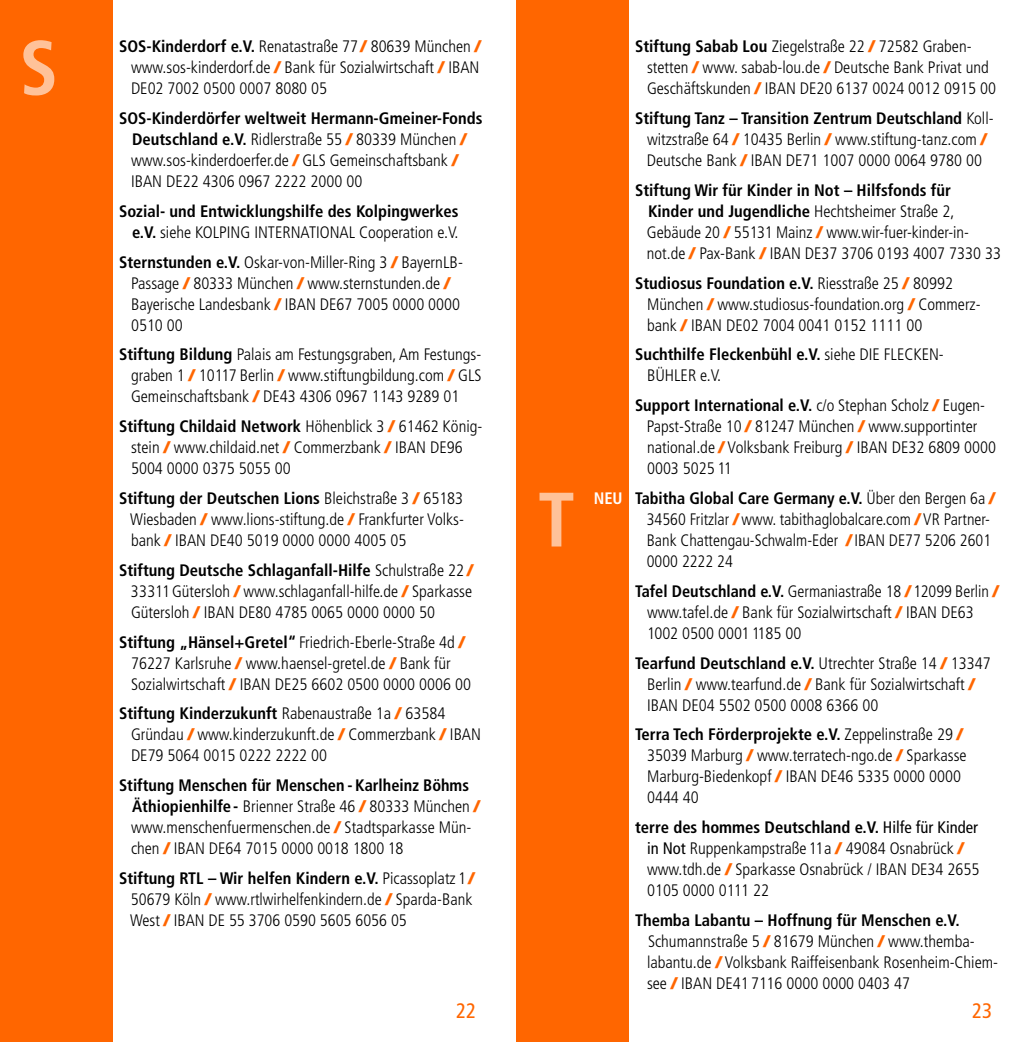
<style>
.page{position:relative;width:1032px;height:1042px;background:#fff}
.page>*{position:absolute;margin:0;border:0;box-sizing:border-box;transform-origin:0 0}
.t1{font:700 condensed 77px "Frutiger";color:#ffc299}
.t2{font:condensed 21px "Frutiger";color:#f60}
.t3{font:300 condensed 16.62px/21px "Frutiger";color:#000}
.t4{font:700 condensed 16.62px/21px "Frutiger";color:#000;text-align:right}
.t5{font:700 condensed 16.62px "Frutiger";color:#fff}
.s1{font-weight:700}
.s2{font-weight:900;font-stretch:normal;color:#f60}
.s3{font-weight:300}
.s4{font-weight:400}
</style>
<div class="page">
<div style="left:0;top:0;width:113px;height:1042px;background:#f60"></div>
<div style="left:516px;top:0;width:113px;height:1042px;background:#f60"></div>
<p class="t3" style="left:131px;top:36px;width:351px;text-align:justify;text-indent:-12px"><span class="s1">SOS-Kinderdorf e.V.</span> Renatastraße 77 <span class="s2">/</span> 80639 München <span class="s2">/ </span>www.sos-kinderdorf.de <span class="s2">/</span> Bank für Sozialwirtschaft <span class="s2">/</span> IBAN DE02 7002 0500 0007 8080 05</p>
<p class="t3" style="left:131px;top:108px;width:353px;text-indent:-12px"><span class="s1">SOS-Kinderdörfer weltweit Hermann-Gmeiner-Fonds Deutschland e.V.</span> Ridlerstraße 55 <span class="s2">/</span> 80339 München <span class="s2">/ </span>www.sos-kinderdoerfer.de <span class="s2">/</span> GLS Gemeinschaftsbank <span class="s2">/ </span>IBAN DE22 4306 0967 2222 2000 00</p>
<p class="t4" style="left:119px;top:201px;width:341px">Sozial- und Entwicklungshilfe des Kolpingwerkes e.V. <span class="s3">siehe KOLPING INTERNATIONAL Cooperation e.V.</span></p>
<p class="t3" style="left:131px;top:251px;width:333px;text-indent:-12px"><span class="s1">Sternstunden e.V.</span> Oskar-von-Miller-Ring 3 <span class="s2">/</span> BayernLB-Passage <span class="s2">/</span> 80333 München <span class="s2">/</span> www.sternstunden.de <span class="s2">/ </span>Bayerische Landesbank <span class="s2">/</span> IBAN DE67 7005 0000 0000<br>0510 00</p>
<p class="t3" style="left:131px;top:344px;width:352px;text-align:justify;text-indent:-12px"><span class="s1">Stiftung Bildung</span> Palais am Festungsgraben, Am Festungs&shy;graben 1 <span class="s2">/</span> 10117 Berlin <span class="s2">/</span> www.stiftungbildung.com <span class="s2">/</span> GLS Gemeinschaftsbank <span class="s2">/</span> DE43 4306 0967 1143 9289 01</p>
<p class="t3" style="left:131px;top:416px;width:353px;text-indent:-12px"><span class="s1">Stiftung Childaid Network</span> Höhenblick 3 <span class="s2">/</span> 61462 König&shy;stein <span class="s2">/</span> www.childaid.net <span class="s2">/</span> Commerzbank <span class="s2">/</span> IBAN DE96<br>5004 0000 0375 5055 00</p>
<p class="t3" style="left:130px;top:488px;width:335px;text-align:justify;text-indent:-11px"><span class="s1">Stiftung der Deutschen Lions</span> Bleichstraße 3 <span class="s2">/</span> 65183<br>Wiesbaden <span class="s2">/</span> www.lions-stiftung.de <span class="s2">/</span> Frankfurter Volks&shy;bank <span class="s2">/</span> IBAN DE40 5019 0000 0000 4005 05</p>
<p class="t3" style="left:131px;top:560px;width:344px;text-align:justify;text-indent:-12px"><span class="s1">Stiftung Deutsche Schlaganfall-Hilfe</span> Schulstraße 22 <span class="s2">/ </span>33311 Gütersloh <span class="s2">/</span> www.schlaganfall-hilfe.de <span class="s2">/</span> Sparkasse Gütersloh <span class="s2">/</span> IBAN DE80 4785 0065 0000 0000 50</p>
<p class="t3" style="left:131px;top:631px;width:341px;text-indent:-12px"><span class="s1">Stiftung „Hänsel+Gretel“</span> Friedrich-Eberle-Straße 4d <span class="s2">/<br></span>76227 Karlsruhe <span class="s2">/</span> www.haensel-gretel.de <span class="s2">/</span> Bank für<br>Sozialwirtschaft <span class="s2">/</span> IBAN DE25 6602 0500 0000 0006 00</p>
<p class="t3" style="left:131px;top:703px;width:351px;text-indent:-12px"><span class="s1">Stiftung Kinderzukunft</span> Rabenaustraße 1a <span class="s2">/</span> 63584<br>Gründau <span class="s2">/</span> www.kinderzukunft.de <span class="s2">/</span> Commerzbank <span class="s2">/</span> IBAN<br>DE79 5064 0015 0222 2222 00</p>
<p class="t3" style="left:131px;top:775px;width:350px;text-indent:-12px"><span class="s1">Stiftung Menschen für Menschen - Karlheinz Böhms Äthiopienhilfe-</span> Brienner Straße 46 <span class="s2">/</span> 80333 München <span class="s2">/ </span>www.menschenfuermenschen.de <span class="s2">/</span> Stadtsparkasse Mün&shy;chen <span class="s2">/</span> IBAN DE64 7015 0000 0018 1800 18</p>
<p class="t3" style="left:130px;top:868px;width:346px;text-indent:-11px"><span class="s1">Stiftung RTL – Wir helfen Kindern e.V.</span> Picassoplatz 1 <span class="s2">/<br></span>50679 Köln <span class="s2">/</span> www.rtlwirhelfenkindern.de <span class="s2">/</span> Sparda-Bank<br>West <span class="s2">/</span> IBAN DE 55 3706 0590 5605 6056 05</p>
<h1 class="t1" style="left:20px;top:22px;width:40px">S</h1>
<p class="t3" style="left:647px;top:36px;width:351px;text-indent:-12px"><span class="s1">Stiftung Sabab Lou</span> Ziegelstraße 22 <span class="s2">/</span> 72582 Graben&shy;stetten <span class="s2">/</span> www. sabab-lou.de <span class="s2">/</span> Deutsche Bank Privat und<br>Geschäftskunden <span class="s2">/</span> IBAN DE20 6137 0024 0012 0915 00</p>
<p class="t3" style="left:635px;top:108px;width:360px;text-align:center"><span class="s1">Stiftung Tanz – Transition Zentrum Deutschland</span> Koll&shy;witzstraße 64 <span class="s2">/</span> 10435 Berlin <span class="s2">/</span> www.stiftung-tanz.com <span class="s2">/<br></span>Deutsche Bank <span class="s2">/</span> IBAN DE71 1007 0000 0064 9780 00</p>
<p class="t3" style="left:647px;top:180px;width:356px;text-indent:-12px"><span class="s1">Stiftung Wir für Kinder in Not – Hilfsfonds für<br>Kinder und Jugendliche</span> Hechtsheimer Straße 2, Gebäude 20 <span class="s2">/</span> 55131 Mainz <span class="s2">/</span> www.wir-fuer-kinder-in&shy;not.de <span class="s2">/</span> Pax-Bank <span class="s2">/</span> IBAN DE37 3706 0193 4007 7330 33</p>
<p class="t3" style="left:647px;top:273px;width:335px;text-indent:-12px"><span class="s1">Studiosus Foundation e.V.</span> Riesstraße 25 <span class="s2">/</span> 80992<br>München <span class="s2">/</span> www.studiosus-foundation.org <span class="s2">/</span> Commerz&shy;bank <span class="s2">/</span> IBAN DE02 7004 0041 0152 1111 00</p>
<p class="t3" style="left:647px;top:344px;width:298px;text-indent:-12px"><span class="s1">Suchthilfe Fleckenbühl e.V.</span> siehe DIE FLECKEN-<br>BÜHLER e.V.</p>
<p class="t3" style="left:647px;top:395px;width:351px;text-indent:-12px"><span class="s1">Support International e.V.</span> c/o Stephan Scholz <span class="s2">/</span> Eugen-Papst-Straße 10 <span class="s2">/</span> 81247 München <span class="s2">/</span> www.supportinter national.de <span class="s2">/</span> Volksbank Freiburg <span class="s2">/</span> IBAN DE32 6809 0000<br>0003 5025 11</p>
<p class="t3" style="left:647px;top:488px;width:350px;text-indent:-12px"><span class="s1">Tabitha Global Care Germany e.V.</span> Über den Bergen 6a <span class="s2">/ </span>34560 Fritzlar <span class="s2">/</span> www. tabithaglobalcare.com <span class="s2">/</span> VR Partner-Bank Chattengau-Schwalm-Eder <span class="s2">/</span> IBAN DE77 5206 2601<br>0000 2222 24</p>
<p class="t3" style="left:647px;top:581px;width:353px;text-indent:-12px"><span class="s1">Tafel Deutschland e.V.</span> Germaniastraße 18 <span class="s2">/</span> 12099 Berlin <span class="s2">/ </span>www.tafel.de <span class="s2">/</span> Bank für Sozialwirtschaft <span class="s2">/</span> IBAN DE63<br>1002 0500 0001 1185 00</p>
<p class="t3" style="left:647px;top:652px;width:345px;text-indent:-12px"><span class="s1">Tearfund Deutschland e.V.</span> Utrechter Straße 14 <span class="s2">/</span> 13347<br>Berlin <span class="s2">/</span> www.tearfund.de <span class="s2">/</span> Bank für Sozialwirtschaft <span class="s2">/<br></span>IBAN DE04 5502 0500 0008 6366 00</p>
<p class="t3" style="left:647px;top:724px;width:321px;text-indent:-12px"><span class="s1">Terra Tech Förderprojekte e.V.</span> Zeppelinstraße 29 <span class="s2">/ </span>35039 Marburg <span class="s2">/</span> www.terratech-ngo.de <span class="s2">/</span> Sparkasse Marburg-Biedenkopf <span class="s2">/</span> IBAN DE46 5335 0000 0000<br>0444 40</p>
<p class="t3" style="left:647px;top:817px;width:334px;text-indent:-12px"><span class="s1">terre des hommes Deutschland e.V.</span> <span class="s4">Hilfe für Kinder in Not</span> Ruppenkampstraße 11 a <span class="s2">/</span> 49084 Osnabrück <span class="s2">/ </span>www.tdh.de <span class="s2">/</span> Sparkasse Osnabrück / IBAN DE34 2655<br>0105 0000 0111 22</p>
<p class="t3" style="left:647px;top:910px;width:352px;text-indent:-12px"><span class="s1">Themba Labantu – Hoffnung für Menschen e.V.<br></span>Schumannstraße 5 <span class="s2">/</span> 81679 München <span class="s2">/</span> www.themba&shy;labantu.de <span class="s2">/</span> Volksbank Raiffeisenbank Rosenheim-Chiem&shy;see <span class="s2">/</span> IBAN DE41 7116 0000 0000 0403 47</p>
<h1 class="t1" style="left:538px;top:474px;width:39px">T</h1>
<p class="t5" style="left:594px;top:488px;width:30px">NEU</p>
<p class="t2" style="left:456px;top:998px;width:22px">22</p>
<p class="t2" style="left:972px;top:998px;width:22px">23</p>
</div>
